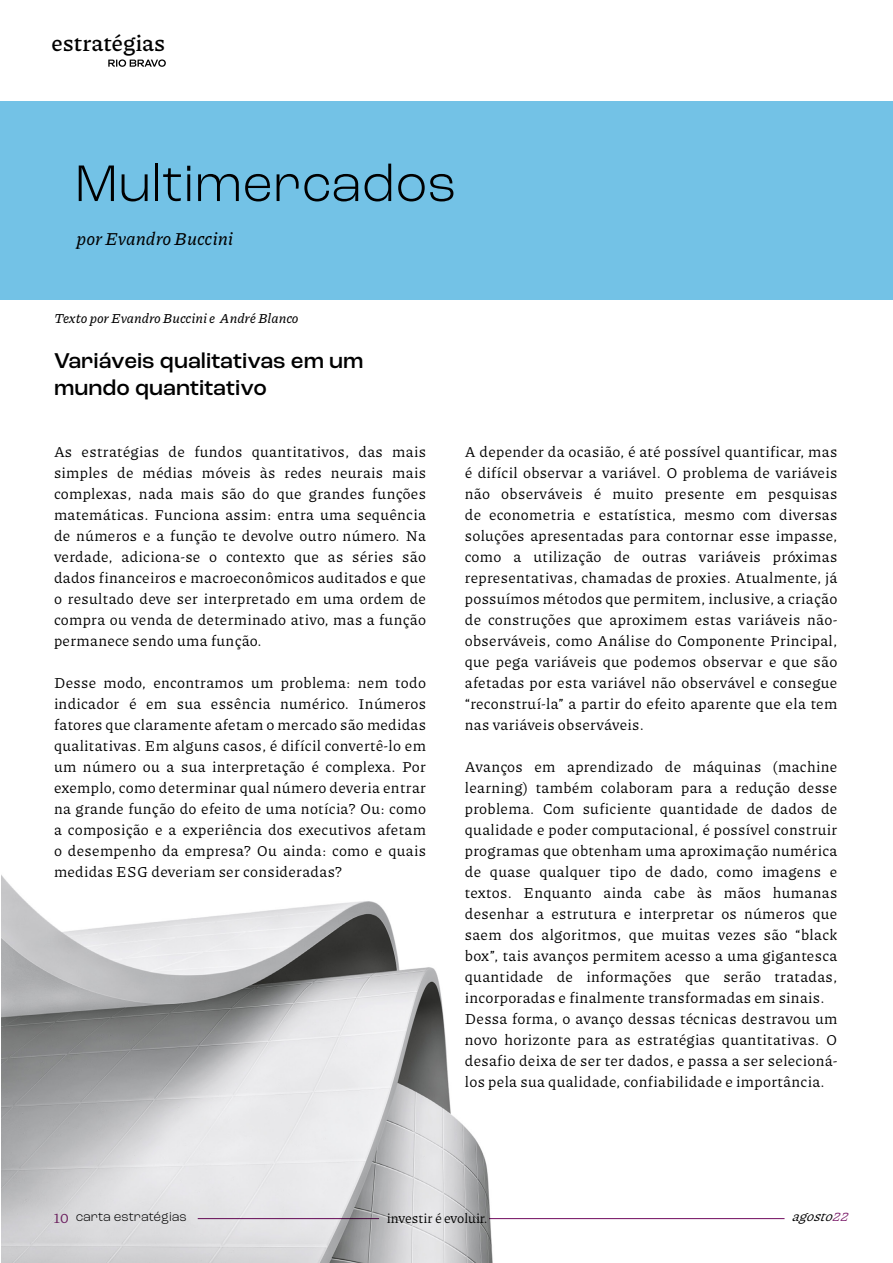
<style>
.page{position:relative;width:893px;height:1263px;background:#fff}
.page>*{position:absolute;margin:0;border:0;box-sizing:border-box;transform-origin:0 0}
.t1{font:300 54px "Roc Grotesk";color:#000}
.t2{font:500 22.5px/27px "Roc Grotesk";color:#000}
.t3{font:600 22.5px "Piazzolla";color:#000}
.t4{font:italic 500 18px "Piazzolla";color:#000}
.t5{font:15px/21px "Piazzolla";letter-spacing:.02em;color:#000;text-align:justify}
.t6{font:15px "Piazzolla";color:#802670}
.t7{font:italic 500 13.5px "Piazzolla";color:#000}
.t8{font:13.5px "Piazzolla";color:#000}
.t9{font:300 13.5px "Roc Grotesk";color:#000}
.t10{font:italic 13.5px "Piazzolla";color:#000}
.s1{color:#802670}
</style>
<div class="page">
<svg style="left:108px;top:59px;width:58px;height:8px"></svg>
<hr style="left:489px;top:1218px;width:295px;height:1px;background:#802670">
<img style="left:2px;top:876px;width:752px;height:387px">
<div style="left:0;top:101px;width:893px;height:198px;background:#73c2e6"></div>
<h2 class="t3" style="left:51px;top:30px;width:115px">estratégias</h2>
<p class="t1" style="left:75px;top:151px;width:383px">Multimercados</p>
<p class="t4" style="left:77px;top:228px;width:158px">por Evandro Buccini</p>
<p class="t7" style="left:54px;top:310px;width:246px">Texto por Evandro Buccini e André Blanco</p>
<p class="t2" style="left:54px;top:347px;width:311px">Variáveis qualitativas em um mundo quantitativo</p>
<p class="t5" style="left:54px;top:441px;width:374px">As estratégias de fundos quantitativos, das mais simples de médias móveis às redes neurais mais complexas, nada mais são do que grandes funções matemáticas. Funciona assim: entra uma sequência de números e a função te devolve outro número. Na verdade, adiciona-se o contexto que as séries são dados financeiros e macroeconômicos auditados e que o resultado deve ser interpretado em uma ordem de compra ou venda de determinado ativo, mas a função permanece sendo uma função.</p>
<p class="t5" style="left:54px;top:672px;width:374px">Desse modo, encontramos um problema: nem todo indicador é em sua essência numérico. Inúmeros fatores que claramente afetam o mercado são medidas qualitativas. Em alguns casos, é difícil convertê-lo em um número ou a sua interpretação é complexa. Por exemplo, como determinar qual número deveria entrar na grande função do efeito de uma notícia? Ou: como a composição e a experiência dos executivos afetam o desempenho da empresa? Ou ainda: como e quais medidas ESG deveriam ser consideradas?</p>
<p class="t5" style="left:465px;top:441px;width:374px">A depender da ocasião, é até possível quantificar, mas é difícil observar a variável. O problema de variáveis não observáveis é muito presente em pesquisas de econometria e estatística, mesmo com diversas soluções apresentadas para contornar esse impasse, como a utilização de outras variáveis próximas representativas, chamadas de proxies. Atualmente, já possuímos métodos que permitem, inclusive, a criação de construções que aproximem estas variáveis não&shy;observáveis, como Análise do Componente Principal, que pega variáveis que podemos observar e que são afetadas por esta variável não observável e consegue “reconstruí-la” a partir do efeito aparente que ela tem nas variáveis observáveis.</p>
<p class="t5" style="left:465px;top:756px;width:374px">Avanços em aprendizado de máquinas (machine learning) também colaboram para a redução desse problema. Com suficiente quantidade de dados de qualidade e poder computacional, é possível construir programas que obtenham uma aproximação numérica de quase qualquer tipo de dado, como imagens e textos. Enquanto ainda cabe às mãos humanas desenhar a estrutura e interpretar os números que saem dos algoritmos, que muitas vezes são “black box”, tais avanços permitem acesso a uma gigantesca quantidade de informações que serão tratadas, incorporadas e finalmente transformadas em sinais.</p>
<p class="t5" style="left:465px;top:1008px;width:374px">Dessa forma, o avanço dessas técnicas destravou um novo horizonte para as estratégias quantitativas. O desafio deixa de ser ter dados, e passa a ser selecioná&shy;los pela sua qualidade, confiabilidade e importância.</p>
<p class="t6" style="left:54px;top:1209px;width:17px">10</p>
<p class="t9" style="left:76px;top:1208px;width:113px">carta estratégias</p>
<p class="t8" style="left:387px;top:1210px;width:102px">investir é evoluir.</p>
<p class="t10" style="left:791px;top:1208px;width:63px">agosto<span class="s1">22</span></p>
</div>
